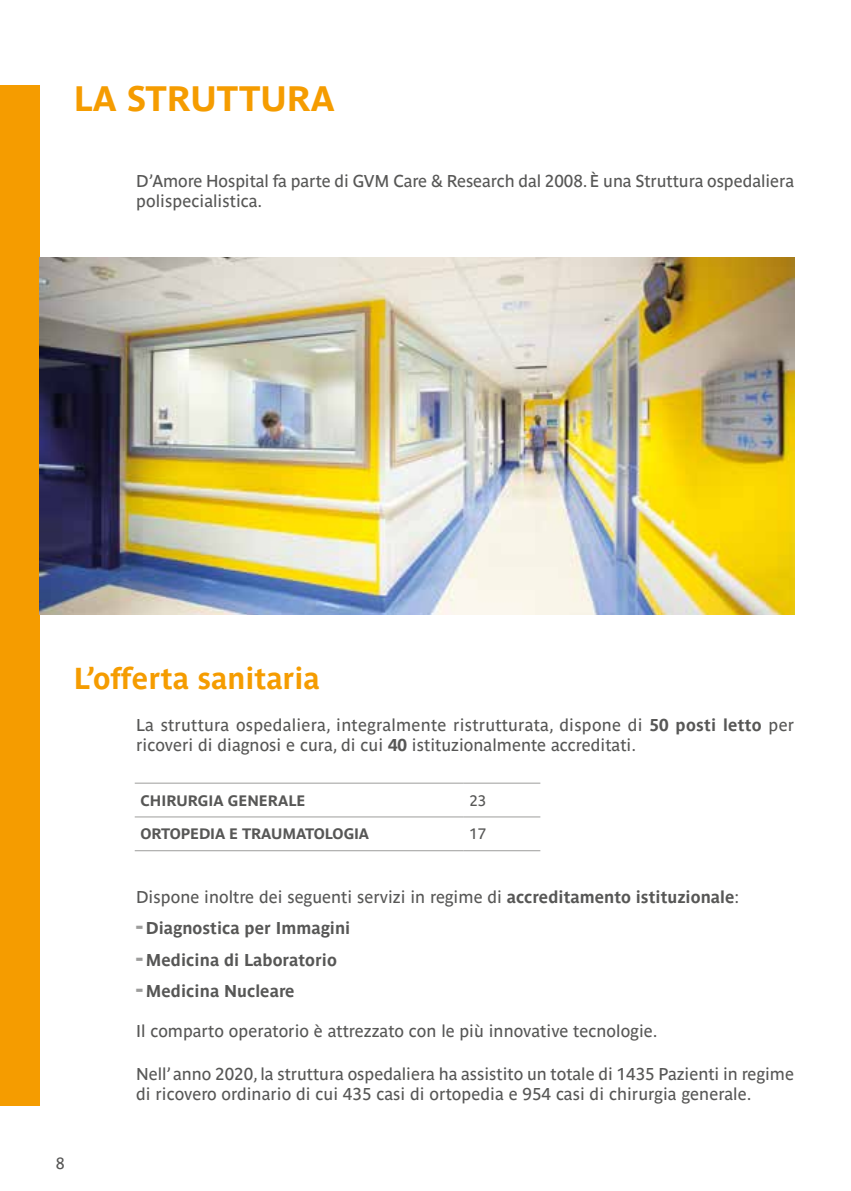
<style>
.page{position:relative;width:851px;height:1191px;background:#fff}
.page>*{position:absolute;margin:0;border:0;box-sizing:border-box;transform-origin:0 0}
.t1{font:700 35px "Parisine Ptf";color:#f59c00}
.t2{font:700 30px "Parisine Ptf";color:#f59c00}
.t3{font:17px/20px "Parisine Ptf";color:#575756}
.t4{font:700 17px "Parisine Ptf";color:#575756}
.t5{font:16px "Parisine Ptf";color:#575756}
.t6{font:700 15px "Parisine Ptf";letter-spacing:-.01em;color:#575756}
.t7{font:15px "Parisine Ptf";color:#575756}
.s1{font-weight:700}
.s2{font-size:24px;color:#9d9d9c}
</style>
<div class="page">
<div style="left:0;top:85px;width:40px;height:1021px;background:#f59c00"></div>
<hr style="left:135px;top:850px;width:328px;height:1px;background:#9d9d9c">
<hr style="left:463px;top:850px;width:77px;height:1px;background:#9d9d9c">
<hr style="left:135px;top:816px;width:328px;height:1px;background:#9d9d9c">
<hr style="left:463px;top:816px;width:77px;height:1px;background:#9d9d9c">
<hr style="left:135px;top:782px;width:328px;height:1px;background:#9d9d9c">
<hr style="left:463px;top:782px;width:77px;height:1px;background:#9d9d9c">
<img style="left:40px;top:257px;width:754px;height:357px">
<h1 class="t1" style="left:74px;top:72px;width:262px">LA STRUTTURA</h1>
<p class="t3" style="left:136px;top:169px;width:659px">D’Amore Hospital fa parte di GVM Care &amp; Research dal 2008. È una Struttura ospedaliera polispecialistica.</p>
<h2 class="t2" style="left:74px;top:655px;width:247px">L’offerta sanitaria</h2>
<p class="t3" style="left:136px;top:713px;width:659px">La struttura ospedaliera, integralmente ristrutturata, dispone di <span class="s1">50 posti letto</span> per ricoveri di diagnosi e cura, di cui <span class="s1">40</span> istituzionalmente accreditati.</p>
<p class="t6" style="left:140px;top:789px;width:166px">CHIRURGIA GENERALE</p>
<p class="t7" style="left:469px;top:789px;width:18px">23</p>
<p class="t6" style="left:140px;top:823px;width:230px">ORTOPEDIA E TRAUMATOLOGIA</p>
<p class="t7" style="left:469px;top:823px;width:18px">17</p>
<p class="t3" style="left:136px;top:885px;width:604px">Dispone inoltre dei seguenti servizi in regime di <span class="s1">accreditamento istituzionale</span>:</p>
<p class="t4" style="left:136px;top:915px;width:216px"><span class="s2">-</span> Diagnostica per Immagini</p>
<p class="t4" style="left:136px;top:947px;width:202px"><span class="s2">-</span> Medicina di Laboratorio</p>
<p class="t4" style="left:136px;top:978px;width:160px"><span class="s2">-</span> Medicina Nucleare</p>
<p class="t3" style="left:136px;top:1019px;width:523px">Il comparto operatorio è attrezzato con le più innovative tecnologie.</p>
<p class="t3" style="left:136px;top:1062px;width:659px">Nell’ anno 2020, la struttura ospedaliera ha assistito un totale di 1435 Pazienti in regime di ricovero ordinario di cui 435 casi di ortopedia e 954 casi di chirurgia generale.</p>
<p class="t5" style="left:56px;top:1150px;width:10px">8</p>
</div>
